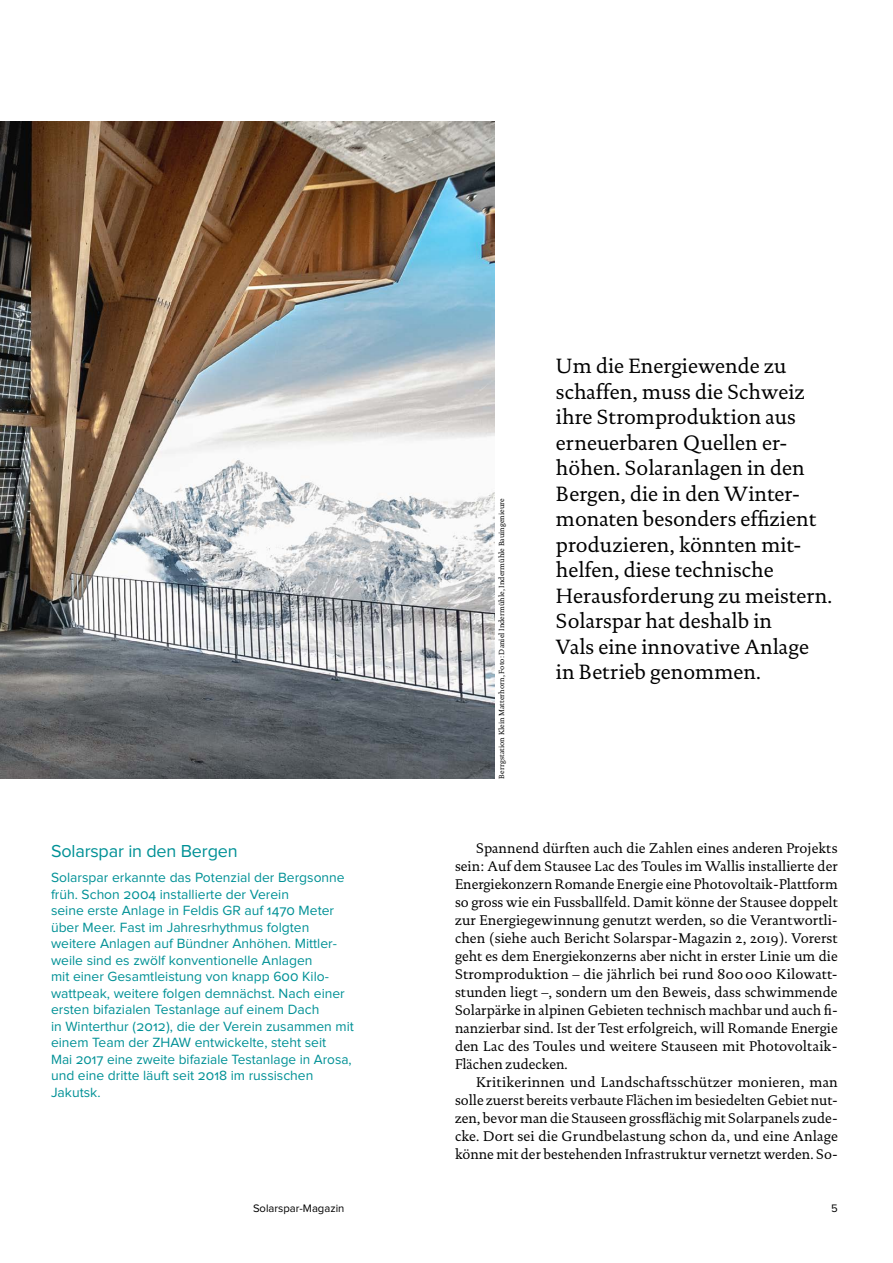
<style>
.page{position:relative;width:893px;height:1263px;background:#fff}
.page>*{position:absolute;margin:0;border:0;box-sizing:border-box;transform-origin:0 0}
.Lead_14{font:21px/25.5px "DTL Documenta TOT";color:#000}
.Box_Titel_Proxima_12{font:18px "Proxima Nova";letter-spacing:-.01em;color:#009196}
.Text_9_5_mEZ_Block{font:14.25px/18px "DTL Documenta TOT";color:#000;text-align:justify}
.Box_Proxima_9_25{font:13.8px/16.5px "Proxima Nova";color:#009196}
.t1{font:11.25px "Proxima Nova";color:#000}
.Bildnachweis_5{font:7.5px "DTL Documenta TOT";letter-spacing:.005em;color:#000}
</style>
<div class="page">
<img style="left:0;top:121px;width:494px;height:657px">
<p class="Box_Titel_Proxima_12" style="left:51px;top:843px;width:188px">Solarspar in den Bergen</p>
<p class="Box_Proxima_9_25" style="left:51px;top:870px;width:304px">Solarspar erkannte das Potenzial der Bergsonne früh. Schon 2004 installierte der Verein<br>seine erste Anlage in Feldis GR auf 1470 Meter über Meer. Fast im Jahresrhythmus folgten weitere Anlagen auf Bündner Anhöhen. Mittler&shy;weile sind es zwölf konventionelle Anlagen<br>mit einer Gesamtleistung von knapp 600 Kilo&shy;wattpeak, weitere folgen demnächst. Nach einer ersten bifazialen Testanlage auf einem Dach<br>in Winterthur (2012), die der Verein zusammen mit einem Team der ZHAW entwickelte, steht seit<br>Mai 2017 eine zweite bifaziale Testanlage in Arosa, und eine dritte läuft seit 2018 im russischen Jakutsk.</p>
<p class="Bildnachweis_5" style="left:497px;top:778px;width:282px;rotate:-90deg">Berrgstation Klein Matterhorn, Foto: Daniel Indermühle, Indermühle Bauingenieure</p>
<p class="Lead_14" style="left:556px;top:353px;width:278px">Um die Energiewende zu schaffen, muss die Schweiz ihre Stromproduktion aus erneuerbaren Quellen er&shy;höhen. Solaranlagen in den<br>Bergen, die in den Winter&shy;monaten besonders effizient produzieren, könnten mit&shy;helfen, diese technische<br>Herausforderung zu meistern.<br>Solarspar hat deshalb in<br>Vals eine innovative Anlage in Betrieb genommen.</p>
<p class="Text_9_5_mEZ_Block" style="left:455px;top:839px;width:384px;text-indent:21px">Spannend dürften auch die Zahlen eines anderen Projekts sein: Auf dem Stausee Lac des Toules im Wallis installierte der Energiekonzern Romande Energie eine Photovoltaik-Plattform so gross wie ein Fussballfeld. Damit könne der Stausee doppelt zur Energiegewinnung genutzt werden, so die Verantwortli&shy;chen (siehe auch Bericht Solarspar-Magazin 2, 2019). Vorerst geht es dem Energiekonzerns aber nicht in erster Linie um die Stromproduktion – die jährlich bei rund 800000 Kilowatt&shy;stunden liegt –, sondern um den Beweis, dass schwimmende Solarpärke in alpinen Gebieten technisch machbar und auch fi&shy;nanzierbar sind. Ist der Test erfolgreich, will Romande Energie den Lac des Toules und weitere Stauseen mit Photovoltaik-Flächen zudecken.</p>
<p class="Text_9_5_mEZ_Block" style="left:455px;top:1073px;width:384px;text-indent:21px">Kritikerinnen und Landschaftsschützer monieren, man solle zuerst bereits verbaute Flächen im besiedelten Gebiet nut&shy;zen, bevor man die Stauseen grossflächig mit Solarpanels zude&shy;cke. Dort sei die Grundbelastung schon da, und eine Anlage könne mit der bestehenden Infrastruktur vernetzt werden. So-</p>
<p class="t1" style="left:253px;top:1203px;width:93px">Solarspar-Magazin</p>
<p class="t1" style="left:831px;top:1203px;width:8px">5</p>
</div>
